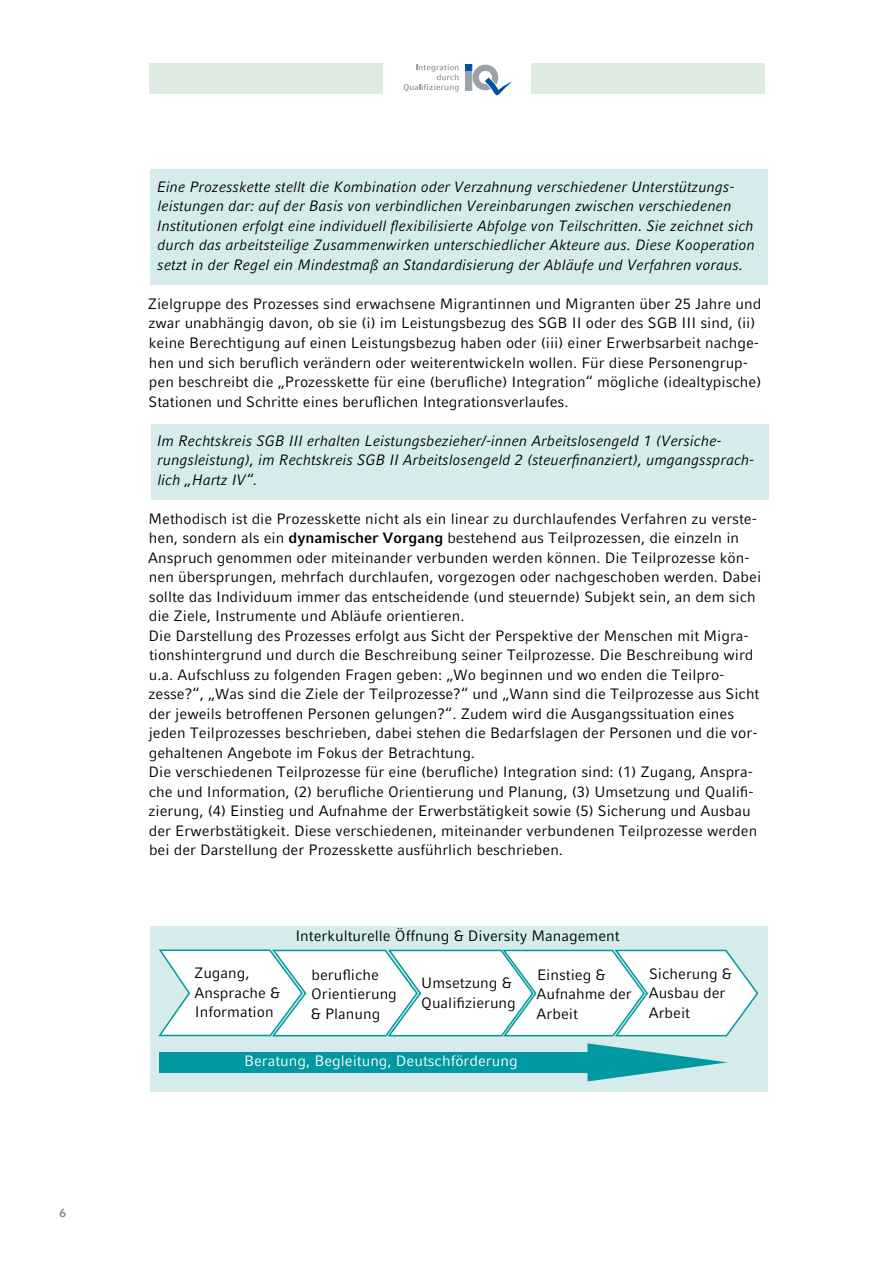
<style>
.page{position:relative;width:893px;height:1263px;background:#fff}
.page>*{position:absolute;margin:0;border:0;box-sizing:border-box;transform-origin:0 0}
.t1{font:15px/19.5px "Compatil Fact LT";color:#000}
.t2{font:italic 15px/19.5px "Compatil Fact LT";color:#000}
.t3{font:15px "Compatil Fact LT";color:#fff}
.t4{font:700 12px "Compatil Fact LT";color:#88888a}
.s1{font-weight:700}
</style>
<div class="page">
<svg style="left:404px;top:64px;width:55px;height:28px"></svg>
<div style="left:465px;top:72px;width:7px;height:18px;background:#9ba1a5"></div>
<div style="left:465px;top:64px;width:7px;height:7px;background:#00519e;border:1px solid #00519e"></div>
<svg style="left:473px;top:65px;width:40px;height:31px"></svg>
<div style="left:149px;top:64px;width:234px;height:30px;background:#ddebe3"></div>
<div style="left:531px;top:64px;width:234px;height:30px;background:#ddebe3"></div>
<div style="left:150px;top:926px;width:618px;height:165px;background:#d6ecec"></div>
<div style="left:151px;top:424px;width:618px;height:76px;background:#d6ecec"></div>
<div style="left:150px;top:170px;width:618px;height:115px;background:#d6ecec"></div>
<svg style="left:158px;top:949px;width:601px;height:88px;background:#ecf7f7"></svg>
<div style="left:159px;top:1052px;width:432px;height:21px;background:#0098a1"></div>
<svg style="left:587px;top:1043px;width:140px;height:38px"></svg>
<p class="t4" style="left:60px;top:1206px;width:8px">6</p>
<p class="t2" style="left:157px;top:177px;width:599px">Eine Prozesskette stellt die Kombination oder Verzahnung verschiedener Unterstützungs&shy;leistungen dar: auf der Basis von verbindlichen Vereinbarungen zwischen verschiedenen Institutionen erfolgt eine individuell flexibilisierte Abfolge von Teilschritten. Sie zeichnet sich durch das arbeitsteilige Zusammenwirken unterschiedlicher Akteure aus. Diese Kooperation setzt in der Regel ein Mindestmaß an Standardisierung der Abläufe und Verfahren voraus.</p>
<p class="t1" style="left:148px;top:294px;width:615px">Zielgruppe des Prozesses sind erwachsene Migrantinnen und Migranten über 25 Jahre und zwar unabhängig davon, ob sie (i) im Leistungsbezug des SGB II oder des SGB III sind, (ii) keine Berechtigung auf einen Leistungsbezug haben oder (iii) einer Erwerbsarbeit nachge&shy;hen und sich beruflich verändern oder weiterentwickeln wollen. Für diese Personengrup&shy;pen beschreibt die „Prozesskette für eine (berufliche) Integration“ mögliche (idealtypische)<br>Stationen und Schritte eines beruflichen Integrationsverlaufes.</p>
<p class="t2" style="left:157px;top:430px;width:599px">Im Rechtskreis SGB III erhalten Leistungsbezieher/-innen Arbeitslosengeld 1 (Versiche&shy;rungsleistung), im Rechtskreis SGB II Arbeitslosengeld 2 (steuerfinanziert), umgangssprach&shy;lich „Hartz IV“.</p>
<p class="t1" style="left:148px;top:508px;width:615px">Methodisch ist die Prozesskette nicht als ein linear zu durchlaufendes Verfahren zu verste&shy;hen, sondern als ein <span class="s1">dynamischer Vorgang</span> bestehend aus Teilprozessen, die einzeln in Anspruch genommen oder miteinander verbunden werden können. Die Teilprozesse kön&shy;nen übersprungen, mehrfach durchlaufen, vorgezogen oder nachgeschoben werden. Dabei sollte das Individuum immer das entscheidende (und steuernde) Subjekt sein, an dem sich die Ziele, Instrumente und Abläufe orientieren.<br>Die Darstellung des Prozesses erfolgt aus Sicht der Perspektive der Menschen mit Migra&shy;tionshintergrund und durch die Beschreibung seiner Teilprozesse. Die Beschreibung wird u.a. Aufschluss zu folgenden Fragen geben: „Wo beginnen und wo enden die Teilpro&shy;zesse?“, „Was sind die Ziele der Teilprozesse?“ und „Wann sind die Teilprozesse aus Sicht der jeweils betroffenen Personen gelungen?“. Zudem wird die Ausgangssituation eines jeden Teilprozesses beschrieben, dabei stehen die Bedarfslagen der Personen und die vor&shy;gehaltenen Angebote im Fokus der Betrachtung.<br>Die verschiedenen Teilprozesse für eine (berufliche) Integration sind: (1) Zugang, Anspra&shy;che und Information, (2) berufliche Orientierung und Planung, (3) Umsetzung und Qualifi&shy;zierung, (4) Einstieg und Aufnahme der Erwerbstätigkeit sowie (5) Sicherung und Ausbau der Erwerbstätigkeit. Diese verschiedenen, miteinander verbundenen Teilprozesse werden bei der Darstellung der Prozesskette ausführlich beschrieben.</p>
<p class="t1" style="left:295px;top:926px;width:326px">Interkulturelle Öffnung &amp; Diversity Management</p>
<p class="t1" style="left:194px;top:963px;width:88px">Zugang,<br>Ansprache &amp;<br>Information</p>
<p class="t1" style="left:311px;top:964px;width:88px">berufliche<br>Orientierung &amp; Planung</p>
<p class="t1" style="left:421px;top:973px;width:96px">Umsetzung &amp;<br>Qualifizierung</p>
<p class="t1" style="left:537px;top:964px;width:97px">Einstieg &amp;<br>Aufnahme der<br>Arbeit</p>
<p class="t1" style="left:649px;top:964px;width:85px">Sicherung &amp;<br>Ausbau der<br>Arbeit</p>
<p class="t3" style="left:244px;top:1052px;width:275px">Beratung, Begleitung, Deutschförderung</p>
</div>
